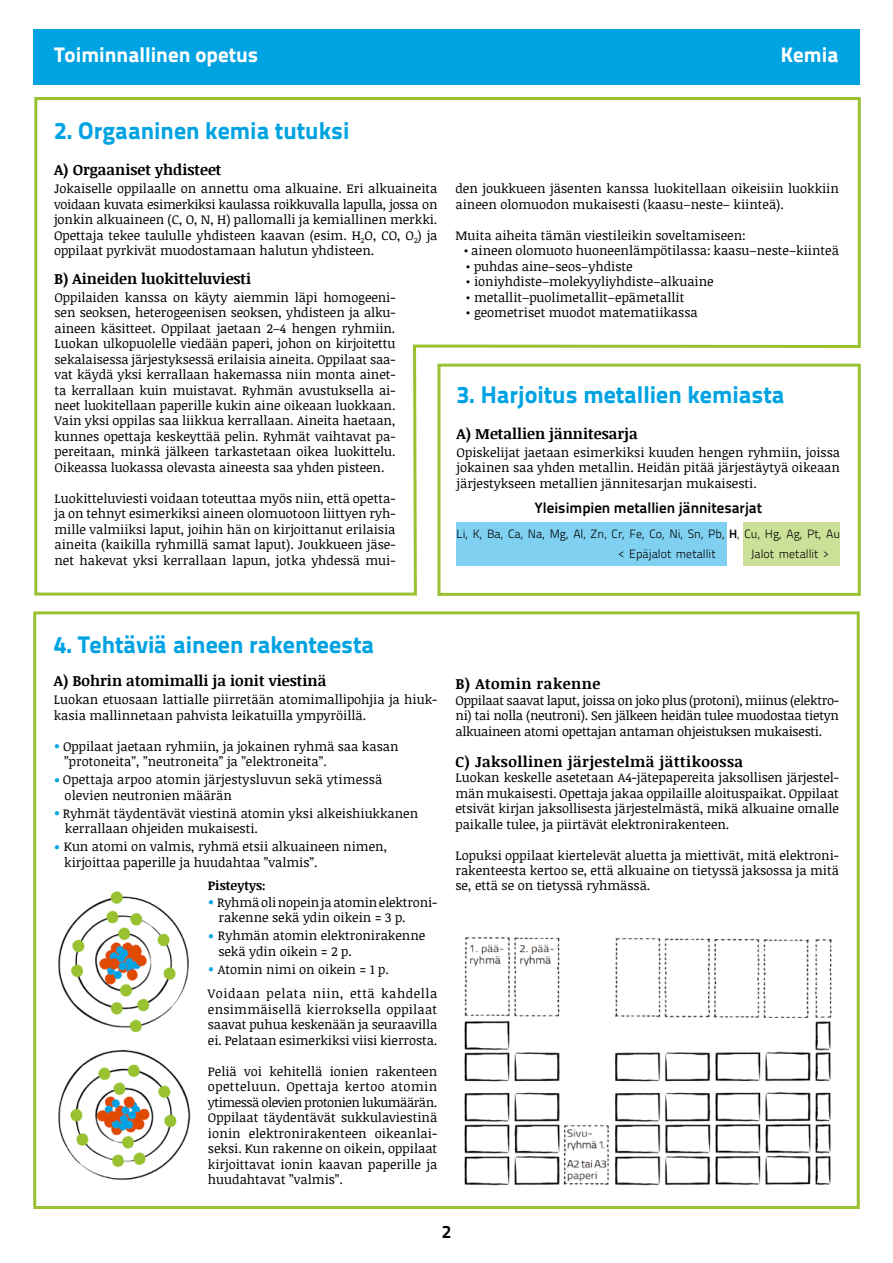
<style>
.page{position:relative;width:893px;height:1263px;background:#fff}
.page>*{position:absolute;margin:0;border:0;box-sizing:border-box;transform-origin:0 0}
.t1{font:800 24px "Titillium Text 22 L";color:#00a3e2}
.t2{font:800 21px "Titillium Text 22 L";color:#fff}
.t3{font:700 18px "Titillium Text 22 L";color:#000}
.t4{font:700 15px "Noticia Text";color:#000}
.t5{font:700 15px "Noticia Text";letter-spacing:.03em;color:#000}
.t6{font:700 15px "Titillium Text 22 L";color:#000}
.t7{font:12.9px/15.5px "Noticia Text";color:#000;text-align:justify}
.t8{font:700 12.9px "Noticia Text";color:#000}
.t9{font:300 12px "Titillium Text 22 L";color:#000}
.s1{font-weight:700}
.s2{font-size:18px;color:#00a3e2}
</style>
<div class="page">
<div style="left:33px;top:30px;width:827px;height:55px;background:#00a3e2"></div>
<div style="left:33px;top:611px;width:827px;height:598px;border:3px solid #99c230"></div>
<svg style="left:34px;top:97px;width:827px;height:499px"></svg>
<img style="left:58px;top:891px;width:133px;height:290px">
<img style="left:464px;top:936px;width:368px;height:250px">
<h2 class="t2" style="left:55px;top:38px;width:205px">Toiminnallinen opetus</h2>
<h2 class="t2" style="left:781px;top:38px;width:59px">Kemia</h2>
<p class="t1" style="left:54px;top:112px;width:297px">2. Orgaaninen kemia tutuksi</p>
<p class="t4" style="left:54px;top:159px;width:169px">A) Orgaaniset yhdisteet</p>
<p class="t7" style="left:54px;top:181px;width:385px">Jokaiselle oppilaalle on annettu oma alkuaine. Eri alkuaineita voidaan kuvata esimerkiksi kaulassa roikkuvalla lapulla, jossa on jonkin alkuaineen (C, O, N, H) pallomalli ja kemiallinen merkki.<br>Opettaja tekee taululle yhdisteen kaavan (esim. H<sub>2</sub>O, CO, O<sub>2</sub>) ja oppilaat pyrkivät muodostamaan halutun yhdisteen.</p>
<p class="t4" style="left:54px;top:268px;width:199px">B) Aineiden luokitteluviesti</p>
<p class="t7" style="left:55px;top:289px;width:342px">Oppilaiden kanssa on käyty aiemmin läpi homogeeni&shy;sen seoksen, heterogeenisen seoksen, yhdisteen ja alku&shy;aineen käsitteet. Oppilaat jaetaan 2–4 hengen ryhmiin.<br>Luokan ulkopuolelle viedään paperi, johon on kirjoitettu sekalaisessa järjestyksessä erilaisia aineita. Oppilaat saa&shy;vat käydä yksi kerrallaan hakemassa niin monta ainet&shy;ta kerrallaan kuin muistavat. Ryhmän avustuksella ai&shy;neet luokitellaan paperille kukin aine oikeaan luokkaan.<br>Vain yksi oppilas saa liikkua kerrallaan. Aineita haetaan, kunnes opettaja keskeyttää pelin. Ryhmät vaihtavat pa&shy;pereitaan, minkä jälkeen tarkastetaan oikea luokittelu.<br>Oikeassa luokassa olevasta aineesta saa yhden pisteen.</p>
<p class="t7" style="left:55px;top:490px;width:342px">Luokitteluviesti voidaan toteuttaa myös niin, että opetta&shy;ja on tehnyt esimerkiksi aineen olomuotoon liittyen ryh&shy;mille valmiiksi laput, joihin hän on kirjoittanut erilaisia aineita (kaikilla ryhmillä samat laput). Joukkueen jäse&shy;net hakevat yksi kerrallaan lapun, jotka yhdessä mui-</p>
<p class="t7" style="left:455px;top:181px;width:385px">den joukkueen jäsenten kanssa luokitellaan oikeisiin luokkiin aineen olomuodon mukaisesti (kaasu–neste– kiinteä).</p>
<p class="t7" style="left:455px;top:227px;width:292px">Muita aiheita tämän viestileikin soveltamiseen:</p>
<p class="t7" style="left:464px;top:242px;width:377px">• aineen olomuoto huoneenlämpötilassa: kaasu–neste–kiinteä</p>
<p class="t7" style="left:466px;top:258px;width:168px">• puhdas aine–seos–yhdiste</p>
<p class="t7" style="left:466px;top:273px;width:249px">• ioniyhdiste–molekyyliyhdiste–alkuaine</p>
<p class="t7" style="left:466px;top:289px;width:220px">• metallit–puolimetallit–epämetallit</p>
<p class="t7" style="left:466px;top:304px;width:233px">• geometriset muodot matematiikassa</p>
<p class="t1" style="left:457px;top:375px;width:329px">3. Harjoitus metallien kemiasta</p>
<p class="t4" style="left:457px;top:422px;width:183px">A) Metallien jännitesarja</p>
<p class="t7" style="left:457px;top:444px;width:385px">Opiskelijat jaetaan esimerkiksi kuuden hengen ryhmiin, joissa jokainen saa yhden metallin. Heidän pitää järjestäytyä oikeaan järjestykseen metallien jännitesarjan mukaisesti.</p>
<p class="t6" style="left:534px;top:496px;width:229px">Yleisimpien metallien jännitesarjat</p>
<p class="t9" style="left:457px;top:525px;width:385px">Li, K, Ba, Ca, Na, Mg, Al, Zn, Cr, Fe, Co, Ni, Sn, Pb, <span class="s1">H</span>, Cu, Hg, Ag, Pt, Au</p>
<p class="t9" style="left:618px;top:545px;width:99px">&lt; Epäjalot metallit</p>
<p class="t9" style="left:751px;top:545px;width:80px">Jalot metallit &gt;</p>
<p class="t1" style="left:54px;top:626px;width:322px">4. Tehtäviä aineen rakenteesta</p>
<p class="t4" style="left:54px;top:670px;width:274px">A) Bohrin atomimalli ja ionit viestinä</p>
<p class="t7" style="left:54px;top:692px;width:385px">Luokan etuosaan lattialle piirretään atomimallipohjia ja hiuk&shy;kasia mallinnetaan pahvista leikatuilla ympyröillä.</p>
<p class="t7" style="left:54px;top:738px;width:346px"><span class="s2">•</span> Oppilaat jaetaan ryhmiin, ja jokainen ryhmä saa kasan</p>
<p class="t7" style="left:64px;top:754px;width:264px">”protoneita”, ”neutroneita” ja ”elektroneita”.</p>
<p class="t7" style="left:54px;top:772px;width:330px"><span class="s2">•</span> Opettaja arpoo atomin järjestysluvun sekä ytimessä</p>
<p class="t7" style="left:65px;top:787px;width:169px">olevien neutronien määrän</p>
<p class="t7" style="left:54px;top:805px;width:366px"><span class="s2">•</span> Ryhmät täydentävät viestinä atomin yksi alkeishiukkanen</p>
<p class="t7" style="left:65px;top:820px;width:195px">kerrallaan ohjeiden mukaisesti.</p>
<p class="t7" style="left:54px;top:838px;width:335px"><span class="s2">•</span> Kun atomi on valmis, ryhmä etsii alkuaineen nimen,</p>
<p class="t7" style="left:64px;top:854px;width:255px">kirjoittaa paperille ja huudahtaa ”valmis”.</p>
<p class="t8" style="left:208px;top:876px;width:59px">Pisteytys:</p>
<p class="t7" style="left:218px;top:894px;width:220px;text-indent:-10px"><span class="s2">•</span> Ryhmä oli nopein ja atomin elektroni&shy;rakenne sekä ydin oikein = 3 p.</p>
<p class="t7" style="left:208px;top:928px;width:219px"><span class="s2">•</span> Ryhmän atomin elektronirakenne</p>
<p class="t7" style="left:218px;top:943px;width:135px">sekä ydin oikein = 2 p.</p>
<p class="t7" style="left:208px;top:961px;width:182px"><span class="s2">•</span> Atomin nimi on oikein = 1 p.</p>
<p class="t7" style="left:208px;top:985px;width:231px">Voidaan pelata niin, että kahdella ensimmäisellä kierroksella oppilaat saavat puhua keskenään ja seuraavilla ei. Pelataan esimerkiksi viisi kierrosta.</p>
<p class="t7" style="left:208px;top:1063px;width:231px">Peliä voi kehitellä ionien rakenteen opetteluun. Opettaja kertoo atomin ytimessä olevien protonien lukumäärän.<br>Oppilaat täydentävät sukkulaviestinä ionin elektronirakenteen oikeanlai&shy;seksi. Kun rakenne on oikein, oppilaat kirjoittavat ionin kaavan paperille ja huudahtavat ”valmis”.</p>
<p class="t5" style="left:455px;top:673px;width:146px">B) Atomin rakenne</p>
<p class="t7" style="left:455px;top:692px;width:385px">Oppilaat saavat laput, joissa on joko plus (protoni), miinus (elektro&shy;ni) tai nolla (neutroni). Sen jälkeen heidän tulee muodostaa tietyn alkuaineen atomi opettajan antaman ohjeistuksen mukaisesti.</p>
<p class="t5" style="left:455px;top:750px;width:289px">C) Jaksollinen järjestelmä jättikoossa</p>
<p class="t7" style="left:455px;top:769px;width:385px">Luokan keskelle asetetaan A4-jätepapereita jaksollisen järjestel&shy;män mukaisesti. Opettaja jakaa oppilaille aloituspaikat. Oppilaat etsivät kirjan jaksollisesta järjestelmästä, mikä alkuaine omalle paikalle tulee, ja piirtävät elektronirakenteen.</p>
<p class="t7" style="left:455px;top:847px;width:385px">Lopuksi oppilaat kiertelevät aluetta ja miettivät, mitä elektroni&shy;rakenteesta kertoo se, että alkuaine on tietyssä jaksossa ja mitä se, että se on tietyssä ryhmässä.</p>
<h3 class="t3" style="left:442px;top:1217px;width:11px">2</h3>
</div>
